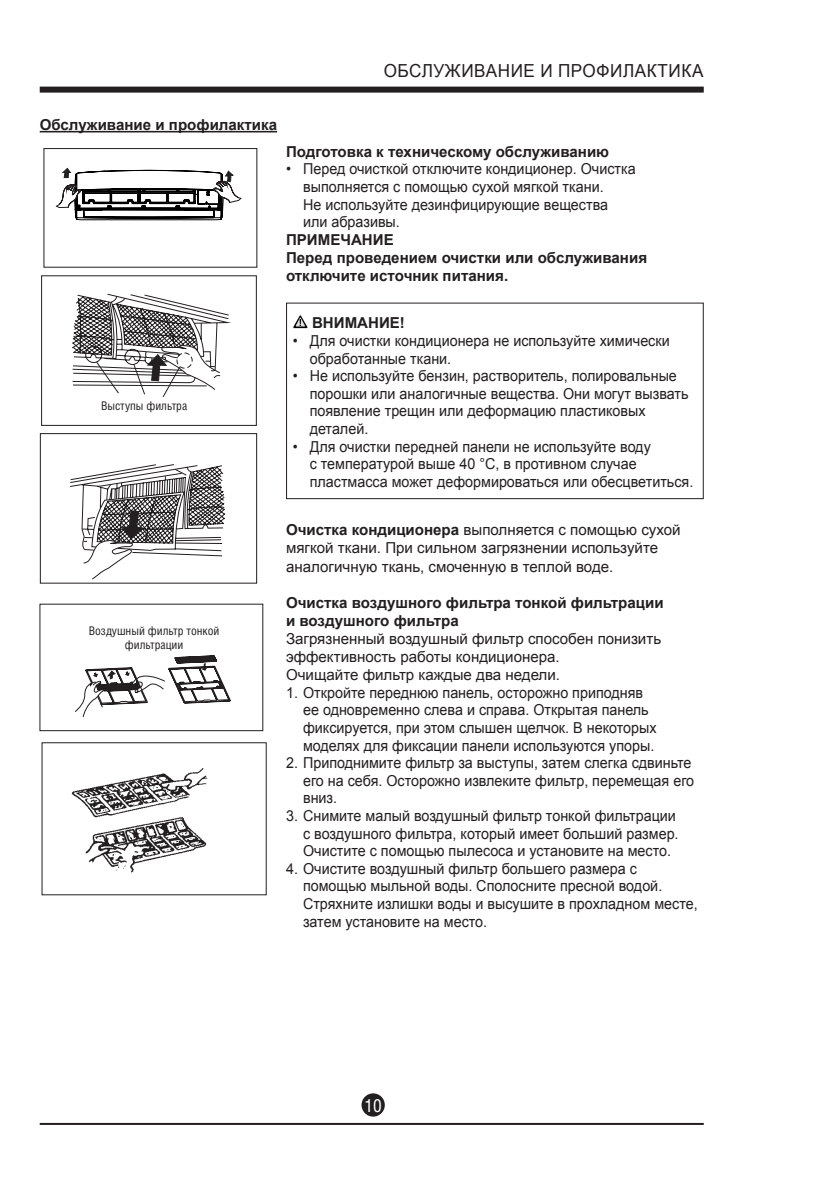
<style>
.page{position:relative;width:840px;height:1191px;background:#fff}
.page>*{position:absolute;margin:0;border:0;box-sizing:border-box;transform-origin:0 0}
.t1{font:18px "Arial";letter-spacing:.035em;color:#231f20;scale:.95 1}
.t2{font:18px "Helios Cond";color:#fff}
.t3{font:15px/17.6px "Arial";color:#231f20;scale:.95 1}
.t4{font:15px/18px "Arial";color:#231f20}
.t5{font:700 15px/18px "Arial";color:#231f20}
.t6{font:12px/14.4px "Helios Cond C";color:#231f20;text-align:center}
.s1{font-weight:700}
</style>
<div class="page">
<hr style="left:40px;top:1123px;width:663px;height:2px;background:#231f20">
<div style="left:361px;top:1093px;width:23px;height:23px;background:#231f20;border-radius:50%"></div>
<div style="left:40px;top:87px;width:663px;height:6px;background:#231f20"></div>
<svg style="left:293px;top:315px;width:15px;height:13px"></svg>
<div style="left:286px;top:302px;width:417px;height:197px;border:1px solid #231f20"></div>
<svg style="left:41px;top:433px;width:226px;height:462px"></svg>
<svg style="left:41px;top:275px;width:216px;height:151px"></svg>
<svg style="left:40px;top:433px;width:217px;height:151px"></svg>
<svg style="left:95px;top:344px;width:130px;height:54px"></svg>
<div style="left:40px;top:603px;width:223px;height:128px;border:1px solid #231f20"></div>
<svg style="left:74px;top:654px;width:157px;height:64px"></svg>
<svg style="left:41px;top:148px;width:201px;height:131px"></svg>
<hr style="left:40px;top:131px;width:237px;height:1px;background:#231f20">
<p class="t1" style="left:383px;top:58px;width:338px">ОБСЛУЖИВАНИЕ И ПРОФИЛАКТИКА</p>
<p class="t5" style="left:40px;top:116px;width:239px">Обслуживание и профилактика</p>
<p class="t6" style="left:101px;top:398px;width:88px">Выступы фильтра</p>
<p class="t6" style="left:89px;top:623px;width:132px">Воздушный фильтр тонкой фильтрации</p>
<p class="t5" style="left:286px;top:143px;width:324px">Подготовка к техническому обслуживанию</p>
<p class="t3" style="left:303px;top:160px;width:351px;text-indent:-17px">• Перед очисткой отключите кондиционер. Очистка выполняется с помощью сухой мягкой ткани.<br>Не используйте дезинфицирующие вещества или абразивы.</p>
<p class="t5" style="left:286px;top:231px;width:362px">ПРИМЕЧАНИЕ<br>Перед проведением очистки или обслуживания отключите источник питания.</p>
<p class="t5" style="left:312px;top:314px;width:94px">ВНИМАНИЕ!</p>
<p class="t3" style="left:309px;top:332px;width:380px;text-indent:-17px">• Для очистки кондиционера не используйте химически обработанные ткани.</p>
<p class="t3" style="left:309px;top:367px;width:400px;text-indent:-17px">• Не используйте бензин, растворитель, полировальные порошки или аналогичные вещества. Они могут вызвать появление трещин или деформацию пластиковых деталей.</p>
<p class="t3" style="left:309px;top:437px;width:405px;text-indent:-17px">• Для очистки передней панели не используйте воду<br>с температурой выше 40 °C, в противном случае пластмасса может деформироваться или обесцветиться.</p>
<p class="t4" style="left:286px;top:521px;width:396px"><span class="s1">Очистка кондиционера</span> выполняется с помощью сухой мягкой ткани. При сильном загрязнении используйте аналогичную ткань, смоченную в теплой воде.</p>
<p class="t5" style="left:286px;top:593px;width:379px">Очистка воздушного фильтра тонкой фильтрации и воздушного фильтра</p>
<p class="t4" style="left:286px;top:629px;width:376px">Загрязненный воздушный фильтр способен понизить эффективность работы кондиционера.<br>Очищайте фильтр каждые два недели.</p>
<p class="t3" style="left:303px;top:683px;width:373px;text-indent:-17px">1. Откройте переднюю панель, осторожно приподняв ее одновременно слева и справа. Открытая панель фиксируется, при этом слышен щелчок. В некоторых моделях для фиксации панели используются упоры.</p>
<p class="t3" style="left:303px;top:754px;width:413px;text-indent:-17px">2. Приподнимите фильтр за выступы, затем слегка сдвиньте его на себя. Осторожно извлеките фильтр, перемещая его вниз.</p>
<p class="t3" style="left:303px;top:807px;width:396px;text-indent:-17px">3. Снимите малый воздушный фильтр тонкой фильтрации с воздушного фильтра, который имеет больший размер.<br>Очистите с помощью пылесоса и установите на место.</p>
<p class="t3" style="left:303px;top:859px;width:416px;text-indent:-17px">4. Очистите воздушный фильтр большего размера с помощью мыльной воды. Сполосните пресной водой.<br>Стряхните излишки воды и высушите в прохладном месте, затем установите на место.</p>
<p class="t2" style="left:364px;top:1095px;width:19px">10</p>
</div>
